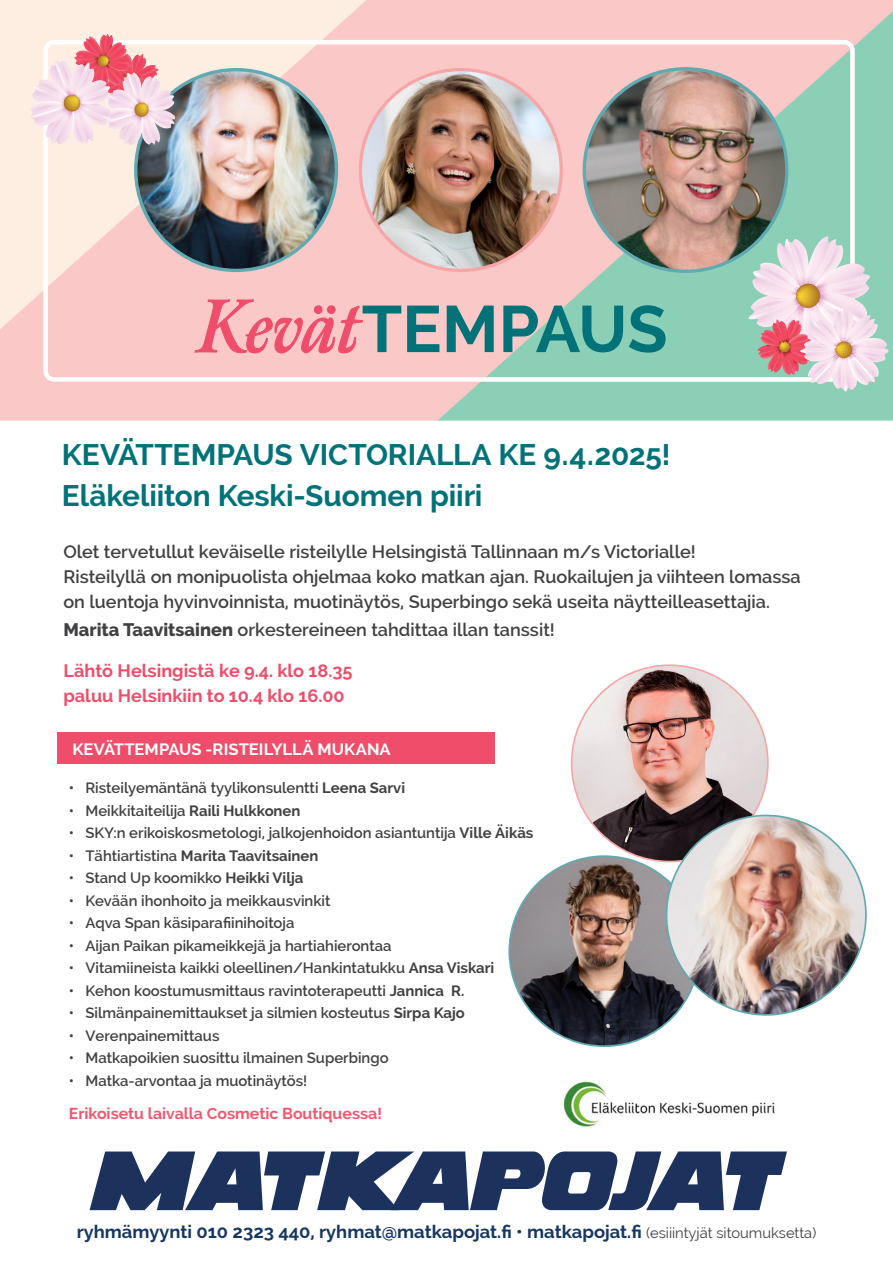
<style>
.page{position:relative;width:893px;height:1263px;background:#fff}
.page>*{position:absolute;margin:0;border:0;box-sizing:border-box;transform-origin:0 0}
.t1{font:700 65.55px "Raleway";color:#007278}
.t2{font:700 29.85px/40.7px "Raleway";letter-spacing:-.005em;color:#007278}
.t3{font:600 18.15px/25.3px "Raleway";color:#414042}
.t4{font:700 18.15px/25.2px "Raleway";color:#ef4d69}
.t5{font:700 18px "Raleway";color:#163761}
.t6{font:700 16.5px "Raleway";color:#fff}
.t7{font:700 15.9px "Raleway";color:#f0586f}
.t8{font:600 15px "Raleway";color:#414042}
.t9{font:700 15px "Raleway";color:#414042}
.s1{font-family:"Meno Display Condensed";font-weight:600;font-style:italic;font-size:75px;color:#ef4d69}
.s2{font-weight:800}
.s3{font-weight:700}
.s4{font-weight:600}
.s5{font-weight:400;font-size:14.7px;color:#414042}
</style>
<div class="page">
<div style="left:0;top:0;width:893px;height:486px;background:#fac8c7"></div>
<svg style="left:416px;top:11px;width:477px;height:410px;fill:#8ccfb7"></svg>
<img style="left:584px;top:69px;width:203px;height:202px;border-radius:101px">
<img style="left:360px;top:70px;width:201px;height:200px;border-radius:100px">
<svg style="left:0;top:0;width:366px;height:329px;fill:#feede1"></svg>
<div style="left:43px;top:40px;width:812px;height:342px;border:4px solid #fff;border-radius:9px"></div>
<svg style="left:748px;top:236px;width:140px;height:155px"></svg>
<img style="left:133px;top:54px;width:14px;height:1px">
<img style="left:100px;top:34px;width:13px;height:21px">
<img style="left:83px;top:36px;width:20px;height:19px">
<img style="left:74px;top:51px;width:26px;height:12px">
<img style="left:78px;top:61px;width:19px;height:19px">
<img style="left:105px;top:42px;width:22px;height:13px">
<img style="left:97px;top:55px;width:239px;height:215px">
<img style="left:49px;top:60px;width:24px;height:35px">
<img style="left:81px;top:101px;width:31px;height:25px">
<img style="left:74px;top:107px;width:20px;height:37px">
<img style="left:46px;top:112px;width:28px;height:33px">
<img style="left:32px;top:80px;width:37px;height:21px">
<img style="left:30px;top:101px;width:38px;height:26px">
<img style="left:70px;top:63px;width:25px;height:32px">
<img style="left:76px;top:80px;width:34px;height:24px">
<img style="left:63px;top:95px;width:18px;height:17px">
<div style="left:57px;top:732px;width:438px;height:32px;background:#ef4d69"></div>
<svg style="left:90px;top:1151px;width:697px;height:59px"></svg>
<div style="left:0;top:421px;width:893px;height:65px;background:#fff"></div>
<img style="left:572px;top:665px;width:196px;height:196px;border-radius:98px">
<img style="left:508px;top:814px;width:359px;height:233px">
<img style="left:563px;top:1081px;width:212px;height:46px">
<h1 class="t1" style="left:200px;top:292px;width:469px"><span class="s1">Kevät</span>TEMPAUS</h1>
<h2 class="t2" style="left:62px;top:435px;width:610px">KEVÄTTEMPAUS VICTORIALLA KE 9.4.2025!<br>Eläkeliiton Keski-Suomen piiri</h2>
<p class="t3" style="left:63px;top:539px;width:739px">Olet tervetullut keväiselle risteilylle Helsingistä Tallinnaan m/s Victorialle!<br>Risteilyllä on monipuolista ohjelmaa koko matkan ajan. Ruokailujen ja viihteen lomassa on luentoja hyvinvoinnista, muotinäytös, Superbingo sekä useita näytteilleasettajia.</p>
<p class="t3" style="left:63px;top:617px;width:493px"><span class="s2">Marita Taavitsainen</span> orkestereineen tahdittaa illan tanssit!</p>
<p class="t4" style="left:63px;top:658px;width:291px">Lähtö Helsingistä ke 9.4. klo 18.35 paluu Helsinkiin to 10.4 klo 16.00</p>
<p class="t6" style="left:73px;top:739px;width:320px">KEVÄTTEMPAUS -RISTEILYLLÄ MUKANA</p>
<p class="t8" style="left:69px;top:779px;width:338px"><span class="s3">•</span> Risteilyemäntänä tyylikonsulentti <span class="s3">Leena Sarvi</span></p>
<p class="t8" style="left:69px;top:802px;width:233px">• Meikkitaiteilija <span class="s3">Raili Hulkkonen</span></p>
<p class="t8" style="left:69px;top:824px;width:466px">• SKY:n erikoiskosmetologi, jalkojenhoidon asiantuntija <span class="s3">Ville Äikäs</span></p>
<p class="t9" style="left:69px;top:847px;width:251px"><span class="s4">• Tähtiartistina</span> Marita Taavitsainen</p>
<p class="t8" style="left:69px;top:869px;width:236px">• Stand Up koomikko <span class="s3">Heikki Vilja</span></p>
<p class="t8" style="left:69px;top:892px;width:263px">• Kevään ihonhoito ja meikkausvinkit</p>
<p class="t8" style="left:69px;top:914px;width:227px">• Aqva Span käsiparafiinihoitoja</p>
<p class="t8" style="left:69px;top:937px;width:324px">• Aijan Paikan pikameikkejä ja hartiahierontaa</p>
<p class="t8" style="left:69px;top:959px;width:427px">• Vitamiineista kaikki oleellinen/Hankintatukku <span class="s3">Ansa Viskari</span></p>
<p class="t8" style="left:69px;top:982px;width:397px">• Kehon koostumusmittaus ravintoterapeutti <span class="s3">Jannica R.</span></p>
<p class="t8" style="left:69px;top:1004px;width:398px">• Silmänpainemittaukset ja silmien kosteutus <span class="s3">Sirpa Kajo</span></p>
<p class="t8" style="left:69px;top:1027px;width:152px">• Verenpainemittaus</p>
<p class="t8" style="left:69px;top:1049px;width:321px">• Matkapoikien suosittu ilmainen Superbingo</p>
<p class="t8" style="left:69px;top:1072px;width:240px">• Matka-arvontaa ja muotinäytös!</p>
<p class="t7" style="left:69px;top:1104px;width:315px">Erikoisetu laivalla Cosmetic Boutiquessa!</p>
<p class="t5" style="left:77px;top:1221px;width:741px">ryhmämyynti 010 2323 440, ryhmat@matkapojat.fi • matkapojat.fi <span class="s5">(esiiintyjät sitoumuksetta)</span></p>
</div>
